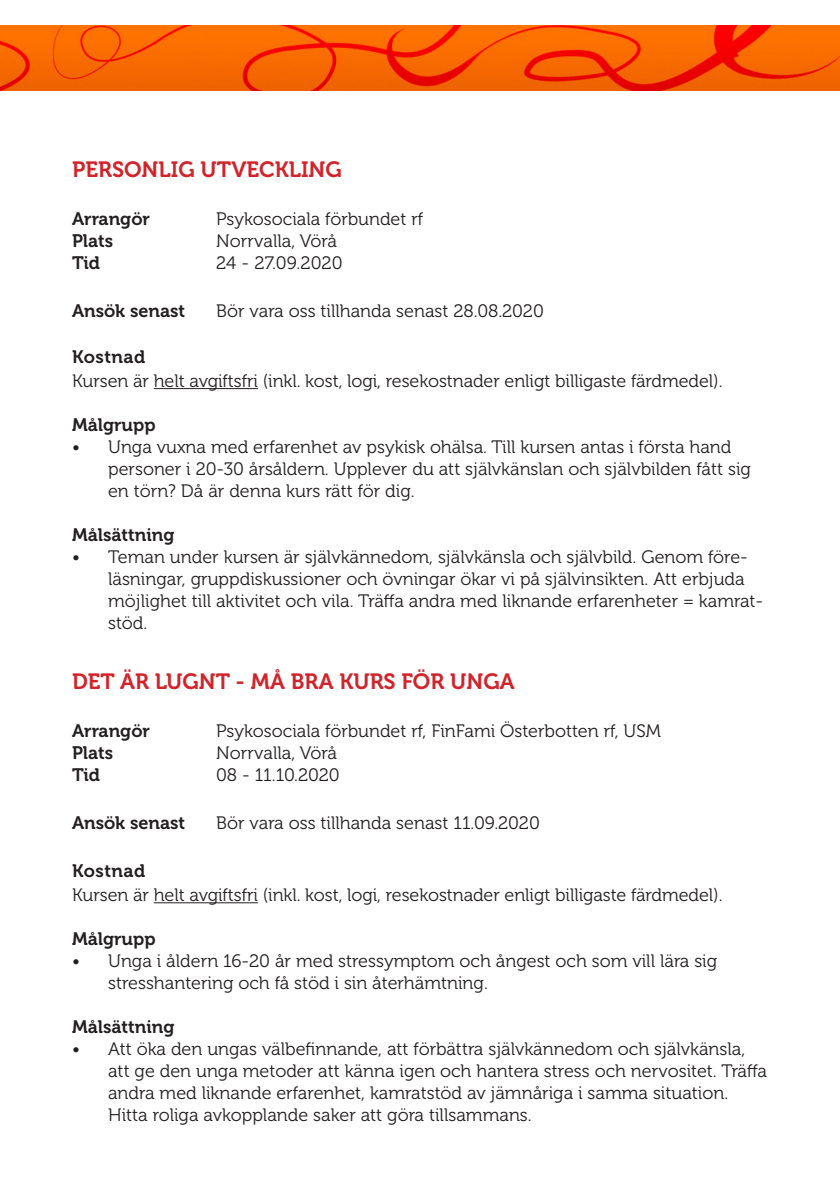
<style>
.page{position:relative;width:840px;height:1191px;background:#fff}
.page>*{position:absolute;margin:0;border:0;box-sizing:border-box;transform-origin:0 0}
.t1{font:22px "Museo 700";color:#d1232a}
.t2{font:18px/22px "Museo 300";color:#231f20}
.t3{font:18px "Museo 700";color:#231f20}
.t4{font:18px "Museo 700";letter-spacing:.025em;color:#231f20}
</style>
<div class="page">
<img style="left:0;top:26px;width:839px;height:64px">
<hr style="left:154px;top:388px;width:104px;height:1px;background:#231f20">
<hr style="left:154px;top:902px;width:104px;height:1px;background:#231f20">
<p class="t1" style="left:72px;top:157px;width:271px">PERSONLIG UTVECKLING</p>
<p class="t3" style="left:72px;top:208px;width:79px">Arrangör</p>
<p class="t2" style="left:216px;top:208px;width:208px">Psykosociala förbundet rf</p>
<p class="t3" style="left:72px;top:230px;width:43px">Plats</p>
<p class="t2" style="left:216px;top:230px;width:122px">Norrvalla, Vörå</p>
<p class="t3" style="left:72px;top:252px;width:29px">Tid</p>
<p class="t2" style="left:216px;top:252px;width:128px">24 - 27.09.2020</p>
<p class="t3" style="left:72px;top:300px;width:115px">Ansök senast</p>
<p class="t2" style="left:216px;top:300px;width:329px">Bör vara oss tillhanda senast 28.08.2020</p>
<p class="t4" style="left:72px;top:346px;width:75px">Kostnad</p>
<p class="t2" style="left:72px;top:370px;width:651px">Kursen är helt avgiftsfri (inkl. kost, logi, resekostnader enligt billigaste färdmedel).</p>
<p class="t3" style="left:72px;top:414px;width:85px">Målgrupp</p>
<p class="t2" style="left:108px;top:436px;width:644px;text-indent:-36px">• Unga vuxna med erfarenhet av psykisk ohälsa. Till kursen antas i första hand personer i 20-30 årsåldern. Upplever du att självkänslan och självbilden fått sig en törn? Då är denna kurs rätt för dig.</p>
<p class="t3" style="left:72px;top:524px;width:104px">Målsättning</p>
<p class="t2" style="left:108px;top:546px;width:656px;text-indent:-36px">• Teman under kursen är självkännedom, självkänsla och självbild. Genom före&shy;läsningar, gruppdiskussioner och övningar ökar vi på självinsikten. Att erbjuda möjlighet till aktivitet och vila. Träffa andra med liknande erfarenheter = kamrat&shy;stöd.</p>
<p class="t1" style="left:72px;top:669px;width:443px">DET ÄR LUGNT - MÅ BRA KURS FÖR UNGA</p>
<p class="t3" style="left:72px;top:720px;width:79px">Arrangör</p>
<p class="t2" style="left:216px;top:720px;width:446px">Psykosociala förbundet rf, FinFami Österbotten rf, USM</p>
<p class="t3" style="left:72px;top:742px;width:43px">Plats</p>
<p class="t2" style="left:216px;top:742px;width:122px">Norrvalla, Vörå</p>
<p class="t3" style="left:72px;top:764px;width:29px">Tid</p>
<p class="t2" style="left:216px;top:764px;width:125px">08 - 11.10.2020</p>
<p class="t3" style="left:72px;top:812px;width:115px">Ansök senast</p>
<p class="t2" style="left:216px;top:812px;width:325px">Bör vara oss tillhanda senast 11.09.2020</p>
<p class="t4" style="left:72px;top:860px;width:75px">Kostnad</p>
<p class="t2" style="left:72px;top:884px;width:651px">Kursen är helt avgiftsfri (inkl. kost, logi, resekostnader enligt billigaste färdmedel).</p>
<p class="t3" style="left:72px;top:928px;width:85px">Målgrupp</p>
<p class="t2" style="left:108px;top:950px;width:610px;text-indent:-36px">• Unga i åldern 16-20 år med stressymptom och ångest och som vill lära sig stresshantering och få stöd i sin återhämtning.</p>
<p class="t3" style="left:72px;top:1016px;width:104px">Målsättning</p>
<p class="t2" style="left:108px;top:1038px;width:660px;text-indent:-36px">• Att öka den ungas välbefinnande, att förbättra självkännedom och självkänsla, att ge den unga metoder att känna igen och hantera stress och nervositet. Träffa andra med liknande erfarenhet, kamratstöd av jämnåriga i samma situation.<br>Hitta roliga avkopplande saker att göra tillsammans.</p>
</div>
